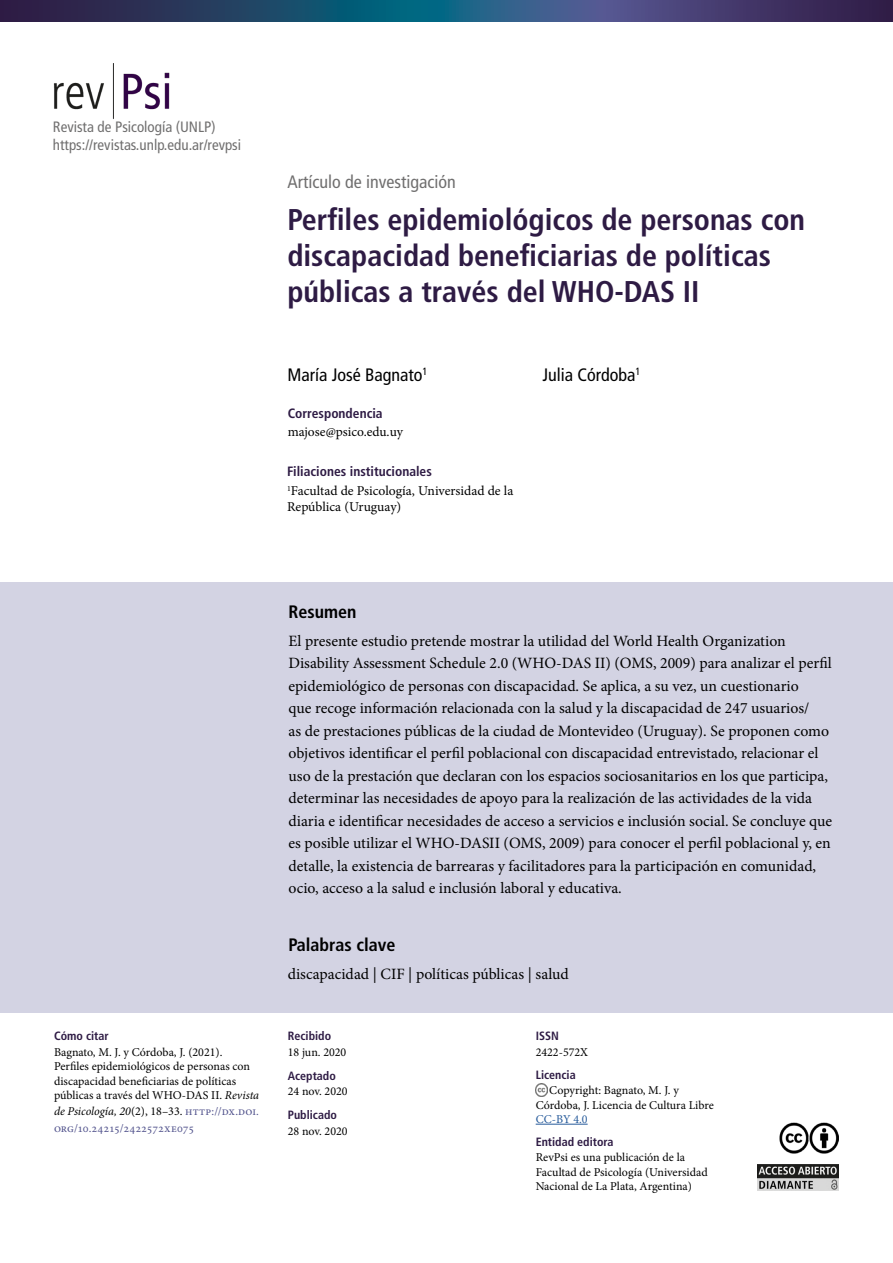
<style>
.page{position:relative;width:893px;height:1263px;background:#fff}
.page>*{position:absolute;margin:0;border:0;box-sizing:border-box;transform-origin:0 0}
.t1{font:700 condensed 30px/36px "Frutiger LT Com";color:#2e1b44}
.t2{font:condensed 18px "Frutiger LT Com";color:#000}
.t3{font:condensed 18px "Frutiger LT Com";color:#706f6f}
.t4{font:700 condensed 18px "Frutiger LT Com";color:#000}
.t5{font:15.75px/22.5px "Minion Pro";color:#000}
.t6{font:condensed 15px/18px "Frutiger LT Com";color:#706f6f}
.t7{font:13.5px/16.2px "Minion Pro";letter-spacing:-.005em;color:#000}
.t8{font:700 condensed 13.5px "Frutiger LT Com";color:#2e1b44}
.t9{font:12px/14.4px "Minion Pro";color:#000}
.t10{font:12px/16.5px "Minion Pro";letter-spacing:-.005em;color:#54558e}
.t11{font:700 condensed 12px "Frutiger LT Com";color:#2e1b44}
.t12{font:12px "Minion Pro";color:#275b9b}
.s1{font-style:italic}
.s2{font-style:italic;color:#000}
.s3{color:#000}
</style>
<div class="page">
<svg style="left:0;top:0;width:893px;height:21px;background:#2d436c"></svg>
<img style="left:53px;top:63px;width:117px;height:56px">
<div style="left:0;top:582px;width:893px;height:431px;background:#d3d3e3"></div>
<hr style="left:536px;top:1124px;width:52px;height:1px;background:#275b9b">
<svg style="left:536px;top:1084px;width:12px;height:12px"></svg>
<img style="left:757px;top:1164px;width:82px;height:27px">
<img style="left:779px;top:1123px;width:60px;height:30px">
<p class="t6" style="left:53px;top:118px;width:190px">Revista de Psicología (UNLP) https://revistas.unlp.edu.ar/revpsi</p>
<p class="t3" style="left:287px;top:171px;width:170px">Artículo de investigación</p>
<h1 class="t1" style="left:287px;top:201px;width:519px">Perfiles epidemiológicos de personas con discapacidad beneficiarias de políticas públicas a través del WHO-DAS II</h1>
<p class="t2" style="left:287px;top:365px;width:142px">María José Bagnato<sup>1</sup></p>
<p class="t8" style="left:288px;top:406px;width:96px">Correspondencia</p>
<p class="t7" style="left:288px;top:423px;width:117px">majose@psico.edu.uy</p>
<p class="t8" style="left:287px;top:464px;width:146px">Filiaciones institucionales</p>
<p class="t7" style="left:287px;top:483px;width:228px"><sup>1</sup>Facultad de Psicología, Universidad de la<br>República (Uruguay)</p>
<p class="t2" style="left:543px;top:365px;width:100px">Julia Córdoba<sup>1</sup></p>
<p class="t11" style="left:54px;top:1029px;width:56px">Cómo citar</p>
<p class="t9" style="left:54px;top:1045px;width:207px">Bagnato, M. J. y Córdoba, J. (2021).<br>Perfiles epidemiológicos de personas con discapacidad beneficiarias de políticas públicas a través del WHO-DAS II. <span class="s1">Revista</span></p>
<p class="t10" style="left:54px;top:1103px;width:206px"><span class="s2">de Psicología, 20</span><span class="s3">(2), 18–33.</span> http://dx.doi. org/10.24215/2422572Xe075</p>
<p class="t4" style="left:289px;top:601px;width:70px">Resumen</p>
<p class="t5" style="left:289px;top:629px;width:545px">El presente estudio pretende mostrar la utilidad del World Health Organization Disability Assessment Schedule 2.0 (WHO-DAS II) (OMS, 2009) para analizar el perfil epidemiológico de personas con discapacidad. Se aplica, a su vez, un cuestionario<br>que recoge información relacionada con la salud y la discapacidad de 247 usuarios/<br>as de prestaciones públicas de la ciudad de Montevideo (Uruguay). Se proponen como objetivos identificar el perfil poblacional con discapacidad entrevistado, relacionar el uso de la prestación que declaran con los espacios sociosanitarios en los que participa, determinar las necesidades de apoyo para la realización de las actividades de la vida diaria e identificar necesidades de acceso a servicios e inclusión social. Se concluye que es posible utilizar el WHO-DASII (OMS, 2009) para conocer el perfil poblacional y, en detalle, la existencia de barrearas y facilitadores para la participación en comunidad, ocio, acceso a la salud e inclusión laboral y educativa.</p>
<p class="t4" style="left:289px;top:934px;width:108px">Palabras clave</p>
<p class="t5" style="left:288px;top:963px;width:283px">discapacidad | CIF | políticas públicas | salud</p>
<p class="t11" style="left:288px;top:1029px;width:45px">Recibido</p>
<p class="t9" style="left:288px;top:1045px;width:60px">18 jun. 2020</p>
<p class="t11" style="left:288px;top:1068px;width:49px">Aceptado</p>
<p class="t9" style="left:288px;top:1084px;width:61px">24 nov. 2020</p>
<p class="t11" style="left:288px;top:1108px;width:51px">Publicado</p>
<p class="t9" style="left:288px;top:1124px;width:61px">28 nov. 2020</p>
<p class="t11" style="left:536px;top:1029px;width:25px">ISSN</p>
<p class="t9" style="left:536px;top:1045px;width:53px">2422-572X</p>
<p class="t11" style="left:536px;top:1067px;width:42px">Licencia</p>
<p class="t9" style="left:536px;top:1083px;width:180px;text-indent:14px">Copyright: Bagnato, M. J. y<br>Córdoba, J. Licencia de Cultura Libre</p>
<p class="t12" style="left:536px;top:1111px;width:53px">CC-BY 4.0</p>
<p class="t11" style="left:536px;top:1135px;width:79px">Entidad editora</p>
<p class="t9" style="left:536px;top:1150px;width:174px">RevPsi es una publicación de la<br>Facultad de Psicología (Universidad<br>Nacional de La Plata, Argentina)</p>
</div>
